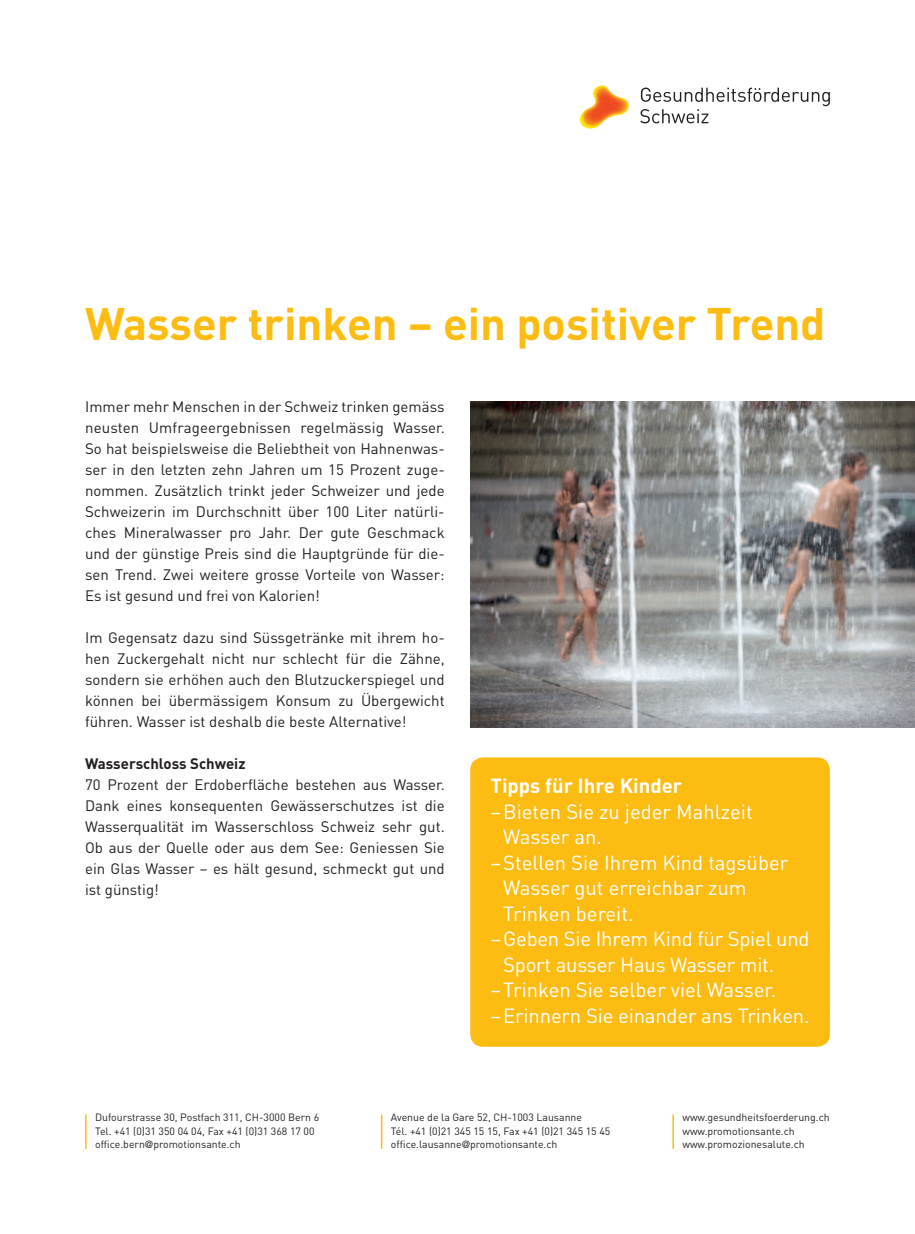
<style>
.page{position:relative;width:915px;height:1234px;background:#fff}
.page>*{position:absolute;margin:0;border:0;box-sizing:border-box;transform-origin:0 0}
.t1{font:700 45px "DINOT";color:#fdbc12}
.t2{font:20.25px "DINOT";letter-spacing:-.01em;color:#fff}
.t3{font:700 20.25px "DINOT";color:#fff}
.t4{font:15px/21px "DINOT";color:#231f20;text-align:justify}
.t5{font:700 15px "DINOT";color:#231f20}
.t6{font:10.5px/13.5px "DINOT";color:#231f20}
.s1{font-family:"Frutiger LT Std";font-stretch:condensed}
</style>
<div class="page">
<svg style="left:640px;top:88px;width:189px;height:35px"></svg>
<img style="left:580px;top:85px;width:49px;height:44px">
<img style="left:470px;top:401px;width:444px;height:325px">
<hr style="left:85px;top:1114px;width:2px;height:34px;background:#fdbc12">
<hr style="left:381px;top:1114px;width:1px;height:34px;background:#fdbc12">
<hr style="left:672px;top:1114px;width:1px;height:34px;background:#fdbc12">
<div style="left:470px;top:757px;width:359px;height:289px;background:#fdbc12;border-radius:13px"></div>
<h1 class="t1" style="left:85px;top:293px;width:741px">Wasser trinken – ein positiver Trend</h1>
<p class="t4" style="left:85px;top:395px;width:361px">Immer mehr Menschen in der Schweiz trinken gemäss neusten Umfrageergebnissen regelmässig Wasser.<br>So hat beispielsweise die Beliebtheit von Hahnenwas&shy;ser in den letzten zehn Jahren um 15 Prozent zuge&shy;nommen. Zusätzlich trinkt jeder Schweizer und jede Schweizerin im Durchschnitt über 100 Liter natürli&shy;ches Mineralwasser pro Jahr. Der gute Geschmack und der günstige Preis sind die Hauptgründe für die&shy;sen Trend. Zwei weitere grosse Vorteile von Wasser:<br>Es ist gesund und frei von Kalorien!</p>
<p class="t4" style="left:85px;top:626px;width:361px">Im Gegensatz dazu sind Süssgetränke mit ihrem ho&shy;hen Zuckergehalt nicht nur schlecht für die Zähne, sondern sie erhöhen auch den Blutzuckerspiegel und können bei übermässigem Konsum zu Übergewicht führen. Wasser ist deshalb die beste Alternative!</p>
<p class="t5" style="left:85px;top:753px;width:162px">Wasserschloss Schweiz</p>
<p class="t4" style="left:85px;top:773px;width:361px">70 Prozent der Erdoberfläche bestehen aus Wasser.<br>Dank eines konsequenten Gewässerschutzes ist die Wasserqualität im Wasserschloss Schweiz sehr gut.<br>Ob aus der Quelle oder aus dem See: Geniessen Sie ein Glas Wasser – es hält gesund, schmeckt gut und ist günstig!</p>
<h2 class="t3" style="left:490px;top:771px;width:193px">Tipps für Ihre Kinder</h2>
<h2 class="t2" style="left:490px;top:797px;width:264px">–Bieten Sie zu jeder Mahlzeit</h2>
<h2 class="t2" style="left:503px;top:822px;width:100px">Wasser an.</h2>
<h2 class="t2" style="left:490px;top:848px;width:299px">–Stellen Sie Ihrem Kind tagsüber</h2>
<h2 class="t2" style="left:503px;top:873px;width:245px">Wasser gut erreichbar zum</h2>
<h2 class="t2" style="left:503px;top:899px;width:132px">Trinken bereit.</h2>
<h2 class="t2" style="left:490px;top:924px;width:320px">–Geben Sie Ihrem Kind für Spiel und</h2>
<h2 class="t2" style="left:503px;top:950px;width:272px">Sport ausser Haus Wasser mit.</h2>
<h2 class="t2" style="left:490px;top:975px;width:287px">–Trinken Sie selber viel Wasser.</h2>
<h2 class="t2" style="left:490px;top:1001px;width:320px">–Erinnern Sie einander ans Trinken.</h2>
<p class="t6" style="left:95px;top:1110px;width:225px">Dufourstrasse 30, Postfach 311, CH-3000 Bern 6<br>Tel. +41 (0)31 350 04 04, Fax +41 (0)31 368 17 00 office.bern<span class="s1">@</span>promotionsante.ch</p>
<p class="t6" style="left:391px;top:1110px;width:221px">Avenue de la Gare 52, CH-1003 Lausanne<br>Tél. +41 (0)21 345 15 15, Fax +41 (0)21 345 15 45 office.lausanne<span class="s1">@</span>promotionsante.ch</p>
<p class="t6" style="left:682px;top:1110px;width:149px">www.gesundheitsfoerderung.ch www.promotionsante.ch www.promozionesalute.ch</p>
</div>
